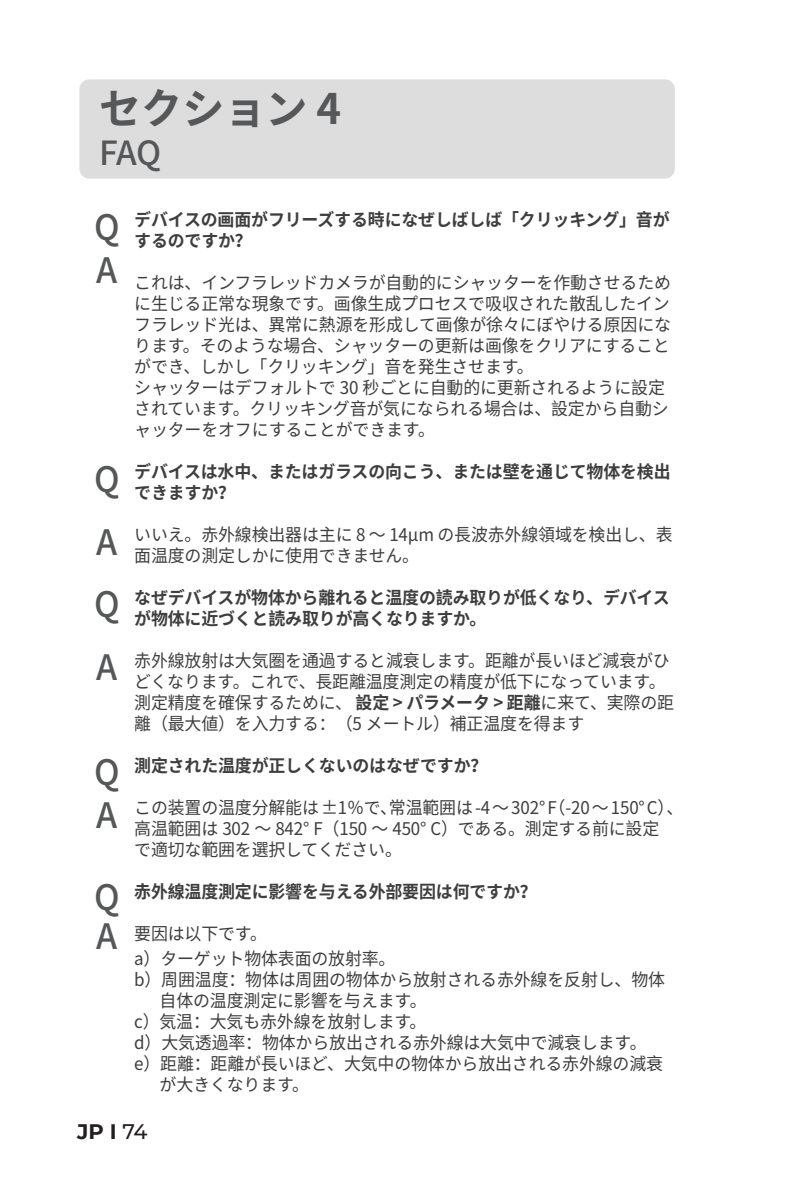
<style>
.page{position:relative;width:794px;height:1191px;background:#fff}
.page>*{position:absolute;margin:0;border:0;box-sizing:border-box;transform-origin:0 0}
.t1{font:700 42px "Noto Sans Hans";letter-spacing:-.01em;color:#555758}
.t2{font:500 35px "Noto Sans Hans";color:#555758}
.t3{font:500 33.25px "Noto Sans Hans";color:#555758}
.t4{font:700 21px "Montserrat";color:#231f20}
.正文无符号{font:17.5px/21px "Noto Sans Hans";letter-spacing:-.01em;color:#3e3e3f}
.正文无符号-2{font:700 17.5px/21px "Noto Sans Hans";letter-spacing:-.01em;color:#3e3e3f}
.s1{font-weight:700}
.s2{font-weight:500}
</style>
<div class="page">
<div style="left:79px;top:79px;width:596px;height:100px;background:#ddddde;border-radius:10px"></div>
<p class="t1" style="left:99px;top:85px;width:243px">セクション 4</p>
<p class="t3" style="left:99px;top:134px;width:64px">FAQ</p>
<p class="正文无符号-2" style="left:134px;top:209px;width:537px">デバイスの画面がフリーズする時になぜしばしば「クリッキング」音がするのですか？</p>
<p class="正文无符号" style="left:134px;top:272px;width:538px;text-align:justify">これは、インフラレッドカメラが自動的にシャッターを作動させるために生じる正常な現象です。画像生成プロセスで吸収された散乱したインフラレッド光は、異常に熱源を形成して画像が徐々にぼやける原因になります。そのような場合、シャッターの更新は画像をクリアにすることができ、しかし「クリッキング」音を発生させます。</p>
<p class="正文无符号" style="left:134px;top:377px;width:536px">シャッターはデフォルトで 30 秒ごとに自動的に更新されるように設定されています。クリッキング音が気になられる場合は、設定から自動シャッターをオフにすることができます。</p>
<p class="正文无符号-2" style="left:134px;top:461px;width:538px">デバイスは水中、またはガラスの向こう、または壁を通じて物体を検出できますか？</p>
<p class="正文无符号" style="left:134px;top:524px;width:540px">いいえ。赤外線検出器は主に 8 〜 14μm の長波赤外線領域を検出し、表面温度の測定しかに使用できません。</p>
<p class="正文无符号-2" style="left:134px;top:587px;width:537px">なぜデバイスが物体から離れると温度の読み取りが低くなり、デバイスが物体に近づくと読み取りが高くなりますか。</p>
<p class="正文无符号" style="left:134px;top:650px;width:541px">赤外線放射は大気圏を通過すると減衰します。距離が長いほど減衰がひどくなります。これで、長距離温度測定の精度が低下になっています。測定精度を確保するために、 <span class="s1">設定 &gt; パラメータ &gt; 距離</span>に来て、実際の距離（最大値）を入力する：（5 メートル）補正温度を得ます</p>
<p class="正文无符号-2" style="left:134px;top:755px;width:355px">測定された温度が正しくないのはなぜですか？</p>
<p class="正文无符号" style="left:134px;top:797px;width:550px">この装置の温度分解能は ±1％で、常温範囲は -4 ～ 302° F（-20 ～ 150° C）、高温範囲は 302 ～ 842° F（150 ～ 450° C）である。測定する前に設定<br>で適切な範囲を選択してください。</p>
<p class="正文无符号-2" style="left:134px;top:881px;width:404px">赤外線温度測定に影響を与える外部要因は何ですか？</p>
<p class="正文无符号" style="left:134px;top:923px;width:134px">要因は以下です。</p>
<p class="正文无符号" style="left:134px;top:948px;width:263px">a）ターゲット物体表面の放射率。</p>
<p class="正文无符号" style="left:134px;top:969px;width:532px">b）周囲温度：物体は周囲の物体から放射される赤外線を反射し、物体</p>
<p class="正文无符号" style="left:160px;top:990px;width:268px">自体の温度測定に影響を与えます。</p>
<p class="正文无符号" style="left:134px;top:1011px;width:294px">c）気温：大気も赤外線を放射します。</p>
<p class="正文无符号" style="left:134px;top:1032px;width:514px">d）大気透過率：物体から放出される赤外線は大気中で減衰します。</p>
<p class="正文无符号" style="left:134px;top:1053px;width:530px">e）距離：距離が長いほど、大気中の物体から放出される赤外線の減衰</p>
<p class="正文无符号" style="left:160px;top:1074px;width:151px">が大きくなります。</p>
<p class="t2" style="left:94px;top:208px;width:27px">Q</p>
<p class="t2" style="left:96px;top:251px;width:23px">A</p>
<p class="t2" style="left:94px;top:459px;width:27px">Q</p>
<p class="t2" style="left:96px;top:522px;width:23px">A</p>
<p class="t2" style="left:94px;top:584px;width:27px">Q</p>
<p class="t2" style="left:96px;top:647px;width:23px">A</p>
<p class="t2" style="left:94px;top:752px;width:27px">Q</p>
<p class="t2" style="left:96px;top:795px;width:23px">A</p>
<p class="t2" style="left:94px;top:877px;width:27px">Q</p>
<p class="t2" style="left:96px;top:917px;width:23px">A</p>
<p class="t4" style="left:77px;top:1116px;width:72px">JP I <span class="s2">74</span></p>
</div>
